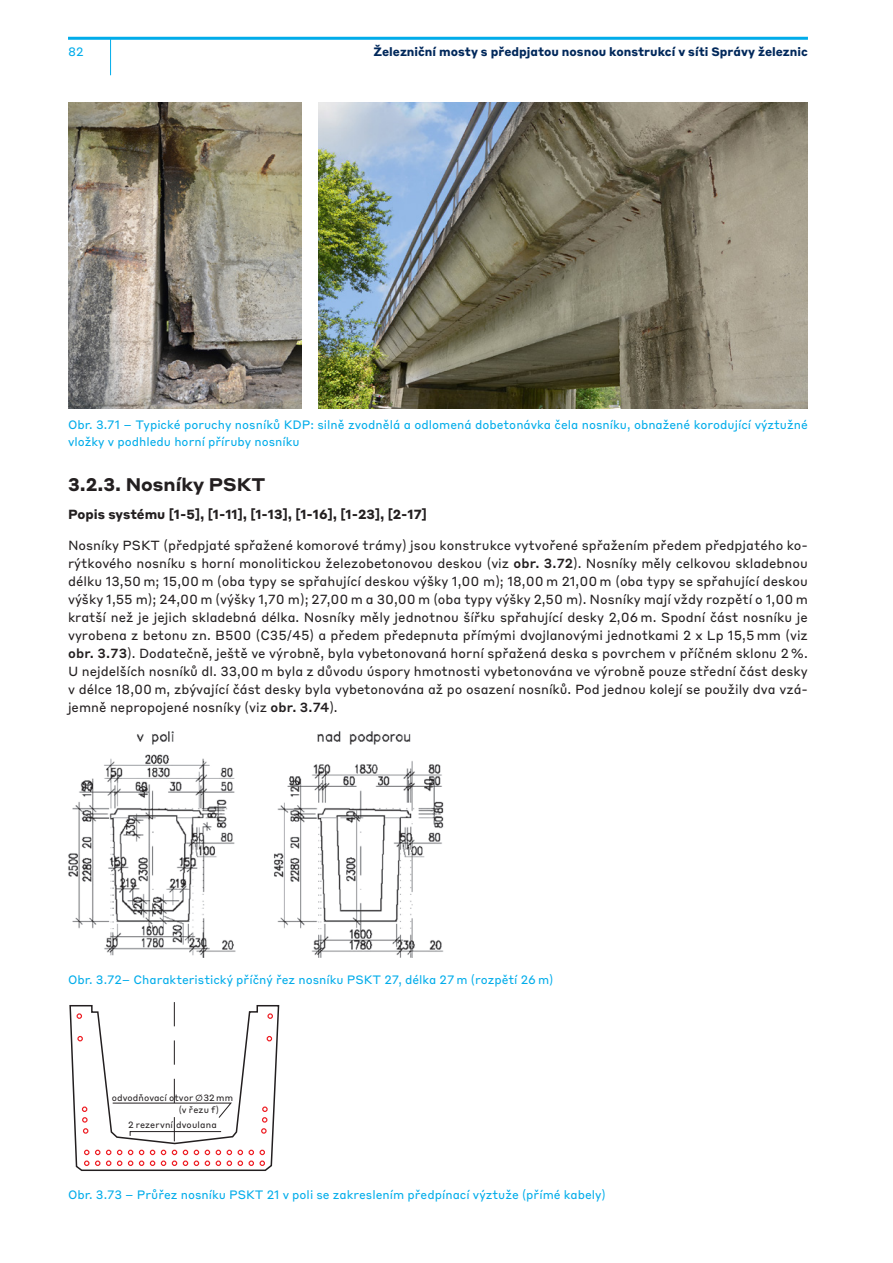
<style>
.page{position:relative;width:893px;height:1263px;background:#fff}
.page>*{position:absolute;margin:0;border:0;box-sizing:border-box;transform-origin:0 0}
.Heading_3{font:700 18px "Styrene ALC";color:#231f20}
.t1{font:13.05px/18px "Styrene BLC";color:#231f20;text-align:justify}
.t2{font:700 13.05px "Styrene BLC";color:#231f20}
.popisek{font:12px/16.5px "Styrene BLC";color:#00acea}
.t3{font:700 12px "Styrene BLC";color:#00285b}
.t4{font:12px "Styrene ALC";color:#00acea}
.t5{font:9px "Styrene BLC";letter-spacing:.01em;color:#231f20}
.s1{font-weight:500}
.s2{font-family:"Montserrat";font-weight:300}
</style>
<div class="page">
<hr style="left:68px;top:37px;width:740px;height:3px;background:#00acea">
<hr style="left:110px;top:38px;width:1px;height:37px;background:#00acea">
<img style="left:68px;top:731px;width:376px;height:226px">
<img style="left:68px;top:102px;width:234px;height:306px">
<img style="left:319px;top:102px;width:489px;height:306px">
<svg style="left:69px;top:1002px;width:211px;height:169px"></svg>
<p class="t4" style="left:68px;top:41px;width:17px">82</p>
<p class="t3" style="left:373px;top:41px;width:436px">Železniční mosty s předpjatou nosnou konstrukcí v síti Správy železnic</p>
<p class="popisek" style="left:68px;top:416px;width:741px">Obr. 3.71 – Typické poruchy nosníků KDP: silně zvodnělá a odlomená dobetonávka čela nosníku, obnažené korodující výztužné vložky v podhledu horní příruby nosníku</p>
<p class="Heading_3" style="left:68px;top:469px;width:199px">3.2.3. Nosníky PSKT</p>
<p class="t2" style="left:68px;top:503px;width:361px">Popis systému [1-5], [1-11], [1-13], [1-16], [1-23], [2-17]</p>
<p class="t1" style="left:68px;top:535px;width:741px">Nosníky PSKT (předpjaté spřažené komorové trámy) jsou konstrukce vytvořené spřažením předem předpjatého ko&shy;rýtkového nosníku s horní monolitickou železobetonovou deskou (viz <span class="s1">obr. 3.72</span>). Nosníky měly celkovou skladebnou délku 13,50 m; 15,00 m (oba typy se spřahující deskou výšky 1,00 m); 18,00 m 21,00 m (oba typy se spřahující deskou výšky 1,55 m); 24,00 m (výšky 1,70 m); 27,00 m a 30,00 m (oba typy výšky 2,50 m). Nosníky mají vždy rozpětí o 1,00 m kratší než je jejich skladebná délka. Nosníky měly jednotnou šířku spřahující desky 2,06 m. Spodní část nosníku je vyrobena z betonu zn. B500 (C35/45) a předem předepnuta přímými dvojlanovými jednotkami 2 x Lp 15,5 mm (viz <span class="s1">obr. 3.73</span>). Dodatečně, ještě ve výrobně, byla vybetonovaná horní spřažená deska s povrchem v příčném sklonu 2 %.<br>U nejdelších nosníků dl. 33,00 m byla z důvodu úspory hmotnosti vybetonována ve výrobně pouze střední část desky v délce 18,00 m, zbývající část desky byla vybetonována až po osazení nosníků. Pod jednou kolejí se použily dva vzá&shy;jemně nepropojené nosníky (viz <span class="s1">obr. 3.74</span>).</p>
<p class="popisek" style="left:68px;top:971px;width:487px">Obr. 3.72– Charakteristický příčný řez nosníku PSKT 27, délka 27 m (rozpětí 26 m)</p>
<p class="t5" style="left:112px;top:1090px;width:123px">odvodňovací otvor <span class="s2">Ø</span>32 mm</p>
<p class="t5" style="left:179px;top:1102px;width:42px">(v řezu f)</p>
<p class="t5" style="left:128px;top:1117px;width:90px">2 rezervní dvoulana</p>
<p class="popisek" style="left:68px;top:1185px;width:539px">Obr. 3.73 – Průřez nosníku PSKT 21 v poli se zakreslením předpínací výztuže (přímé kabely)</p>
</div>
